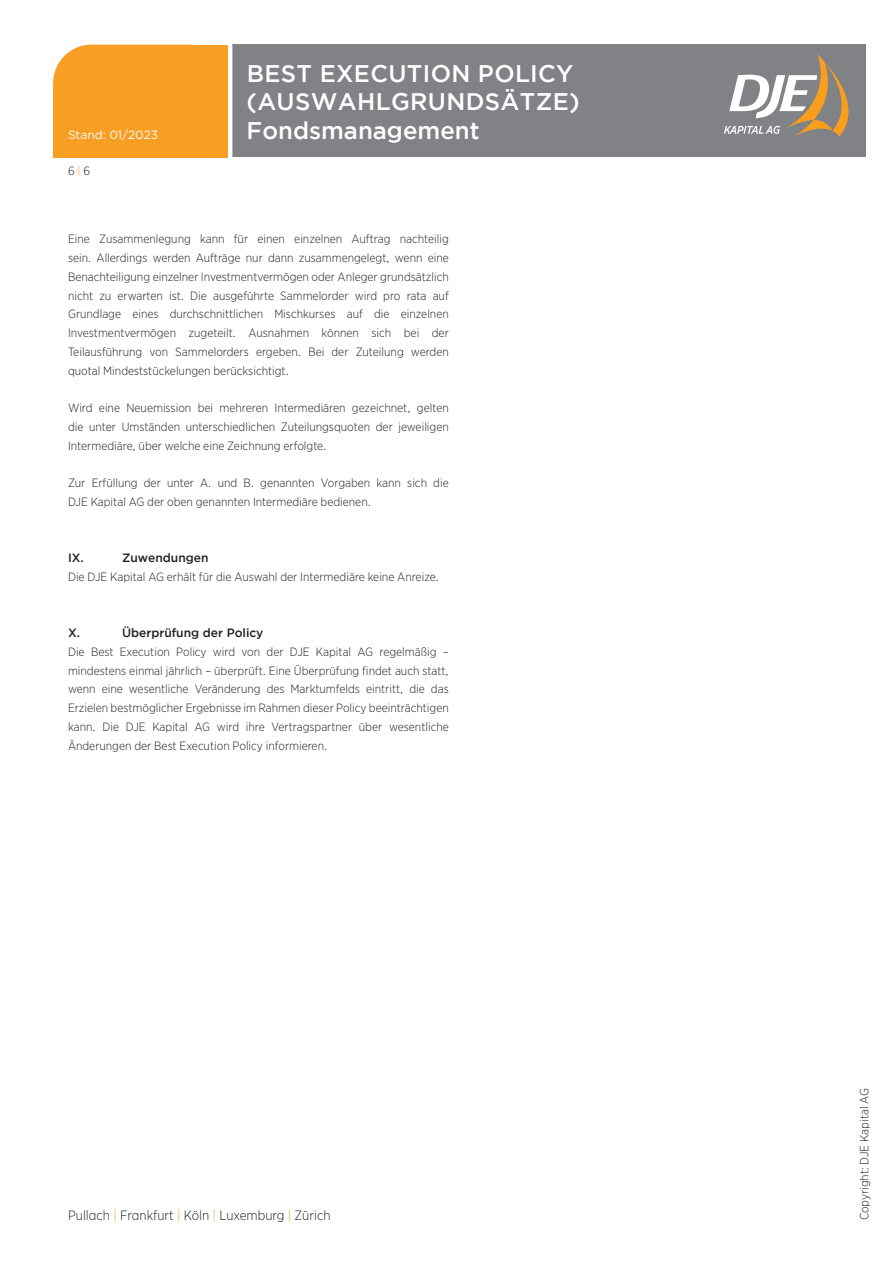
<style>
.page{position:relative;width:893px;height:1263px;background:#fff}
.page>*{position:absolute;margin:0;border:0;box-sizing:border-box;transform-origin:0 0}
.t1{font:500 24px/28.8px "Gotham";letter-spacing:.015em;color:#fff}
.t2{font:300 13.5px "Gotham Narrow";color:#231f20}
.t3{font:300 12px/18.8px "Gotham Narrow";color:#231f20;text-align:justify}
.t4{font:500 12px "Gotham";color:#231f20}
.t5{font:12px "Gotham";color:#fff}
.s1{color:#f89e1c}
.s2{color:#f89e23}
</style>
<div class="page">
<div style="left:232px;top:45px;width:633px;height:112px;background:#808285"></div>
<div style="left:53px;top:45px;width:174px;height:110px;background:#f89e23;border-radius:38px"></div>
<div style="left:149px;top:45px;width:79px;height:111px;background:#f89e23"></div>
<div style="left:54px;top:85px;width:174px;height:71px;background:#f89e23"></div>
<svg style="left:724px;top:54px;width:124px;height:83px"></svg>
<h1 class="t1" style="left:247px;top:58px;width:335px">BEST EXECUTION POLICY (AUSWAHLGRUNDSÄTZE)</h1>
<p class="t5" style="left:68px;top:127px;width:92px">Stand: 01/2023</p>
<h1 class="t1" style="left:247px;top:116px;width:234px">Fondsmanagement</h1>
<p class="t3" style="left:68px;top:162px;width:24px">6 <span class="s1">|</span> 6</p>
<p class="t3" style="left:68px;top:230px;width:382px">Eine Zusammenlegung kann für einen einzelnen Auftrag nachteilig sein. Allerdings werden Aufträge nur dann zusammengelegt, wenn eine Benachteiligung einzelner Investmentvermögen oder Anleger grundsätzlich nicht zu erwarten ist. Die ausgeführte Sammelorder wird pro rata auf Grundlage eines durchschnittlichen Mischkurses auf die einzelnen Investmentvermögen zugeteilt. Ausnahmen können sich bei der Teilausführung von Sammelorders ergeben. Bei der Zuteilung werden quotal Mindeststückelungen berücksichtigt.</p>
<p class="t3" style="left:68px;top:398px;width:382px">Wird eine Neuemission bei mehreren Intermediären gezeichnet, gelten die unter Umständen unterschiedlichen Zuteilungsquoten der jeweiligen Intermediäre, über welche eine Zeichnung erfolgte.</p>
<p class="t3" style="left:68px;top:473px;width:382px">Zur Erfüllung der unter A. und B. genannten Vorgaben kann sich die<br>DJE Kapital AG der oben genannten Intermediäre bedienen.</p>
<p class="t4" style="left:68px;top:551px;width:17px">IX.</p>
<p class="t4" style="left:122px;top:551px;width:88px">Zuwendungen</p>
<p class="t3" style="left:68px;top:567px;width:372px">Die DJE Kapital AG erhält für die Auswahl der Intermediäre keine Anreize.</p>
<p class="t4" style="left:68px;top:626px;width:13px">X.</p>
<p class="t4" style="left:122px;top:626px;width:143px">Überprüfung der Policy</p>
<p class="t3" style="left:68px;top:642px;width:382px">Die Best Execution Policy wird von der DJE Kapital AG regelmäßig – mindestens einmal jährlich – überprüft. Eine Überprüfung findet auch statt, wenn eine wesentliche Veränderung des Marktumfelds eintritt, die das Erzielen bestmöglicher Ergebnisse im Rahmen dieser Policy beeinträchtigen kann. Die DJE Kapital AG wird ihre Vertragspartner über wesentliche Änderungen der Best Execution Policy informieren.</p>
<p class="t2" style="left:68px;top:1206px;width:264px">Pullach <span class="s2">|</span> Frankfurt <span class="s2">|</span> Köln <span class="s2">|</span> Luxemburg <span class="s2">|</span> Zürich</p>
<p class="t3" style="left:855px;top:1220px;width:134px;rotate:-90deg">Copyright: DJE Kapital AG</p>
</div>
